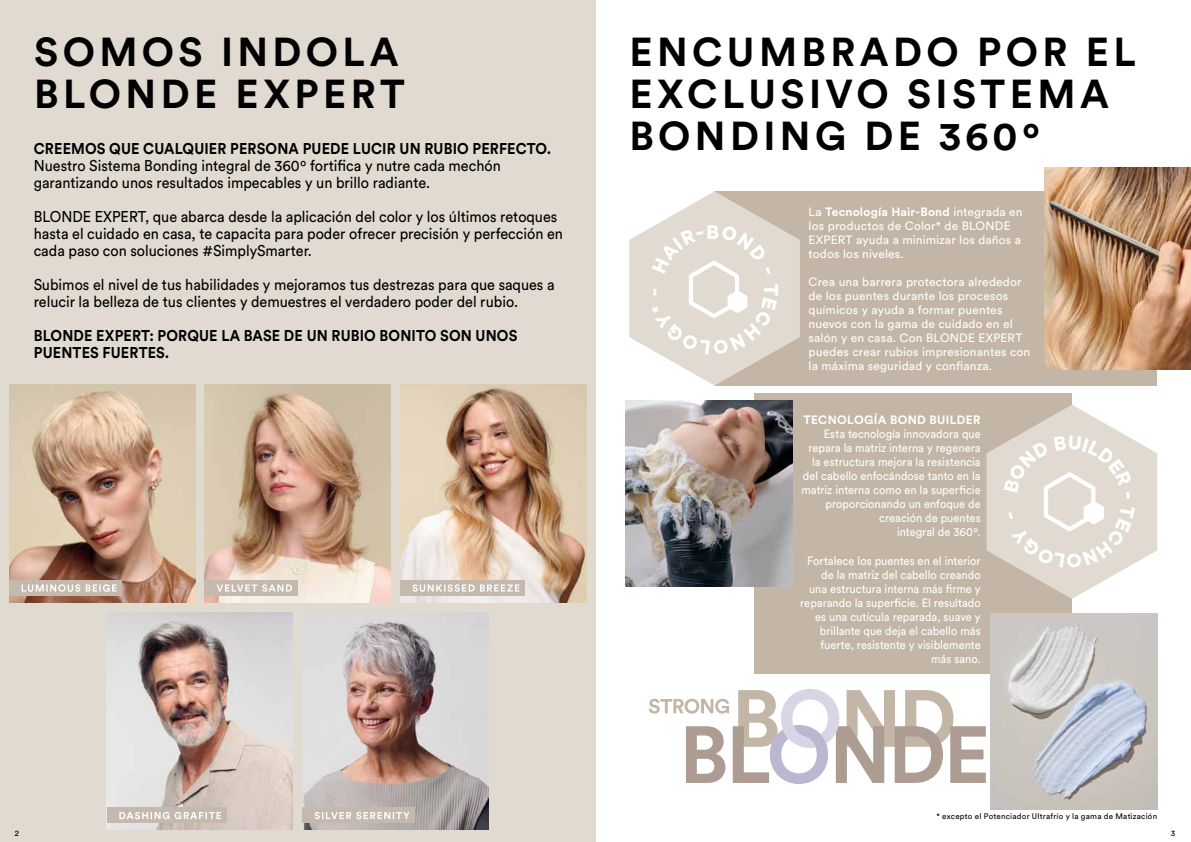
<style>
.page{position:relative;width:1191px;height:842px;background:#fff}
.page>*{position:absolute;margin:0;border:0;box-sizing:border-box;transform-origin:0 0}
.t1{font:700 40px/42px "Circular Pro";letter-spacing:.11em;color:#000}
.t2{font:700 22px "TT Commons";color:#fff}
.t3{font:15.5px/17px "Circular Pro";color:#000;scale:.93 1}
.t4{font:700 15.5px/17px "Circular Pro";letter-spacing:.01em;color:#000;scale:.93 1}
.t5{font:12px/14px "Circular Pro";letter-spacing:.005em;color:#fff;text-align:right;scale:.92 1}
.t6{font:12px/14px "Circular Pro";letter-spacing:.005em;color:#fff}
.t7{font:700 12px "Circular Pro";letter-spacing:.03em;color:#fff}
.t8{font:8px "Circular Pro";letter-spacing:.03em;color:#000}
.s1{font-weight:700}
</style>
<div class="page">
<div style="left:714px;top:191px;width:443px;height:195px;background:#c4b6a7"></div>
<div style="left:754px;top:393px;width:318px;height:281px;background:#c4b6a7"></div>
<div style="left:0;top:0;width:595px;height:842px;background:#e0dad1"></div>
<img style="left:107px;top:612px;width:186px;height:218px">
<img style="left:302px;top:612px;width:186px;height:218px">
<img style="left:9px;top:385px;width:186px;height:217px">
<img style="left:205px;top:385px;width:186px;height:217px">
<img style="left:400px;top:385px;width:186px;height:217px">
<div style="left:9px;top:580px;width:113px;height:15px;background:#c5b9ad"></div>
<div style="left:205px;top:580px;width:93px;height:15px;background:#c5b9ad"></div>
<div style="left:107px;top:807px;width:120px;height:16px;background:#c5b9ad"></div>
<div style="left:302px;top:807px;width:113px;height:16px;background:#c5b9ad"></div>
<div style="left:400px;top:580px;width:124px;height:15px;background:#c5b9ad"></div>
<img style="left:1044px;top:168px;width:147px;height:202px">
<img style="left:626px;top:401px;width:166px;height:185px">
<img style="left:991px;top:613px;width:166px;height:196px">
<svg style="left:649px;top:689px;width:336px;height:95px"></svg>
<svg style="left:22px;top:584px;width:94px;height:8px"></svg>
<svg style="left:216px;top:584px;width:76px;height:8px"></svg>
<svg style="left:119px;top:812px;width:102px;height:7px"></svg>
<svg style="left:314px;top:812px;width:96px;height:7px"></svg>
<svg style="left:412px;top:584px;width:107px;height:8px"></svg>
<svg style="left:986px;top:405px;width:171px;height:194px"></svg>
<svg style="left:629px;top:191px;width:171px;height:195px"></svg>
<h1 class="t1" style="left:34px;top:29px;width:372px">SOMOS INDOLA<br>BLONDE EXPERT</h1>
<p class="t4" style="left:34px;top:140px;width:558px">CREEMOS QUE CUALQUIER PERSONA PUEDE LUCIR UN RUBIO PERFECTO.</p>
<p class="t3" style="left:34px;top:157px;width:504px">Nuestro Sistema Bonding integral de 360º fortifica y nutre cada mechón garantizando unos resultados impecables y un brillo radiante.</p>
<p class="t3" style="left:34px;top:208px;width:570px">BLONDE EXPERT, que abarca desde la aplicación del color y los últimos retoques hasta el cuidado en casa, te capacita para poder ofrecer precisión y perfección en cada paso con soluciones #SimplySmarter.</p>
<p class="t3" style="left:34px;top:276px;width:561px">Subimos el nivel de tus habilidades y mejoramos tus destrezas para que saques a relucir la belleza de tus clientes y demuestres el verdadero poder del rubio.</p>
<p class="t4" style="left:34px;top:327px;width:521px">BLONDE EXPERT: PORQUE LA BASE DE UN RUBIO BONITO SON UNOS<br>PUENTES FUERTES.</p>
<h1 class="t1" style="left:629px;top:29px;width:508px">ENCUMBRADO POR EL<br>EXCLUSIVO SISTEMA<br>BONDING DE 360º</h1>
<h2 class="t2" style="left:706px;top:217px;width:14px">B</h2>
<p class="t6" style="left:808px;top:204px;width:216px">La <span class="s1">Tecnología Hair-Bond</span> integrada en los productos de Color* de BLONDE<br>EXPERT ayuda a minimizar los daños a todos los niveles.</p>
<p class="t6" style="left:808px;top:275px;width:223px">Crea una barrera protectora alrededor de los puentes durante los procesos químicos y ayuda a formar puentes nuevos con la gama de cuidado en el salón y en casa. Con BLONDE EXPERT puedes crear rubios impresionantes con la máxima seguridad y confianza.</p>
<p class="t7" style="left:803px;top:412px;width:179px">TECNOLOGÍA BOND BUILDER</p>
<p class="t5" style="left:801px;top:427px;width:196px">Esta tecnología innovadora que repara la matriz interna y regenera la estructura mejora la resistencia del cabello enfocándose tanto en la matriz interna como en la superficie proporcionando un enfoque de creación de puentes<br>integral de 360º.</p>
<p class="t5" style="left:800px;top:553px;width:198px">Fortalece los puentes en el interior de la matriz del cabello creando una estructura interna más firme y reparando la superficie. El resultado es una cutícula reparada, suave y brillante que deja el cabello más fuerte, resistente y visiblemente más sano.</p>
<p class="t8" style="left:936px;top:811px;width:222px">* excepto el Potenciador Ultrafrío y la gama de Matización</p>
<p class="t8" style="left:15px;top:827px;width:6px">2</p>
<p class="t8" style="left:1170px;top:827px;width:6px">3</p>
</div>
